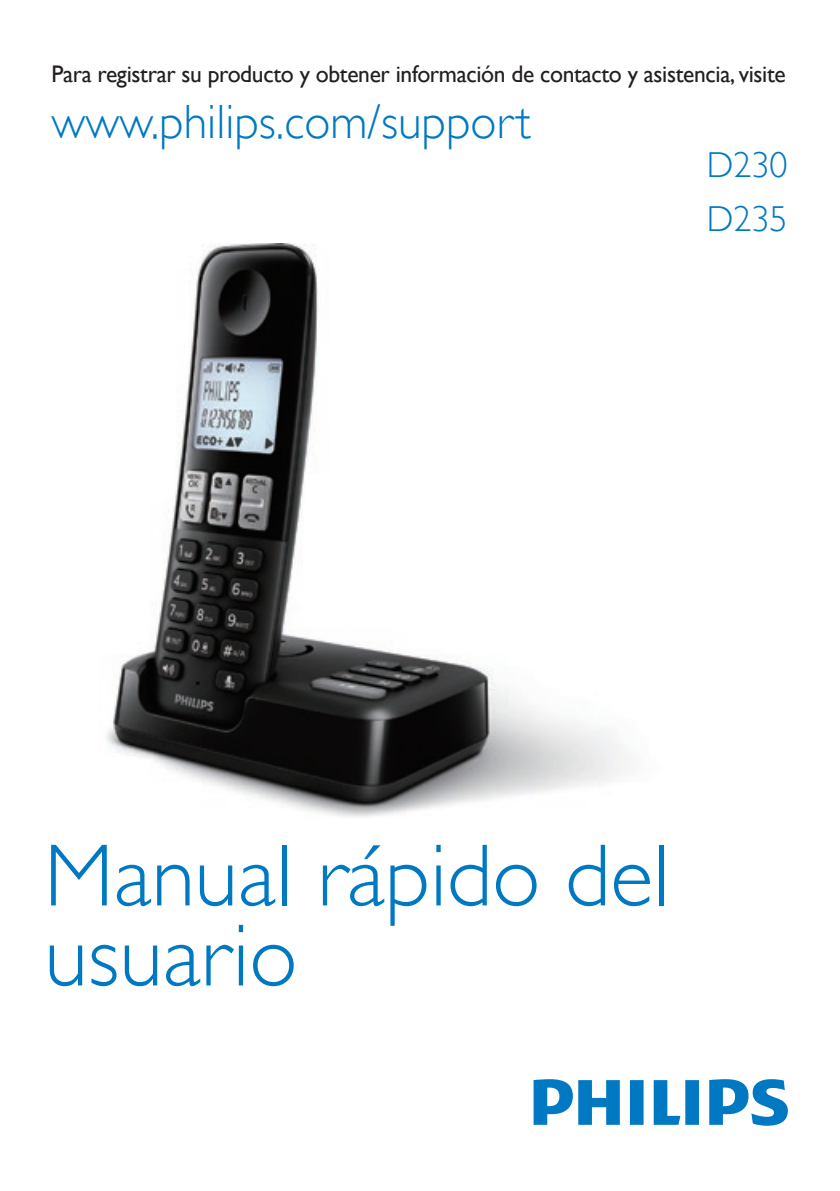
<style>
.page{position:relative;width:840px;height:1191px;background:#fff}
.page>*{position:absolute;margin:0;border:0;box-sizing:border-box;transform-origin:0 0}
.t1{font:88.8px/80px "Gill Sans Alt One WGL Light";color:#0079c2}
.t2{font:48px "Gill Sans Alt One WGL Light";color:#0079c2}
.t3{font:36px/54px "Gill Sans Alt One WGL Light";color:#0079c2}
.t4{font:24px "Gill Sans Alt One WGL";letter-spacing:-.015em;color:#231f20}
</style>
<div class="page">
<img style="left:106px;top:244px;width:522px;height:573px">
<svg style="left:533px;top:1079px;width:254px;height:46px"></svg>
<p class="t4" style="left:51px;top:57px;width:735px">Para registrar su producto y obtener información de contacto y asistencia, visite</p>
<h2 class="t2" style="left:51px;top:90px;width:481px">www.philips.com/support</h2>
<h3 class="t3" style="left:706px;top:138px;width:82px">D230<br>D235</h3>
<h1 class="t1" style="left:44px;top:836px;width:626px">Manual rápido del usuario</h1>
</div>
